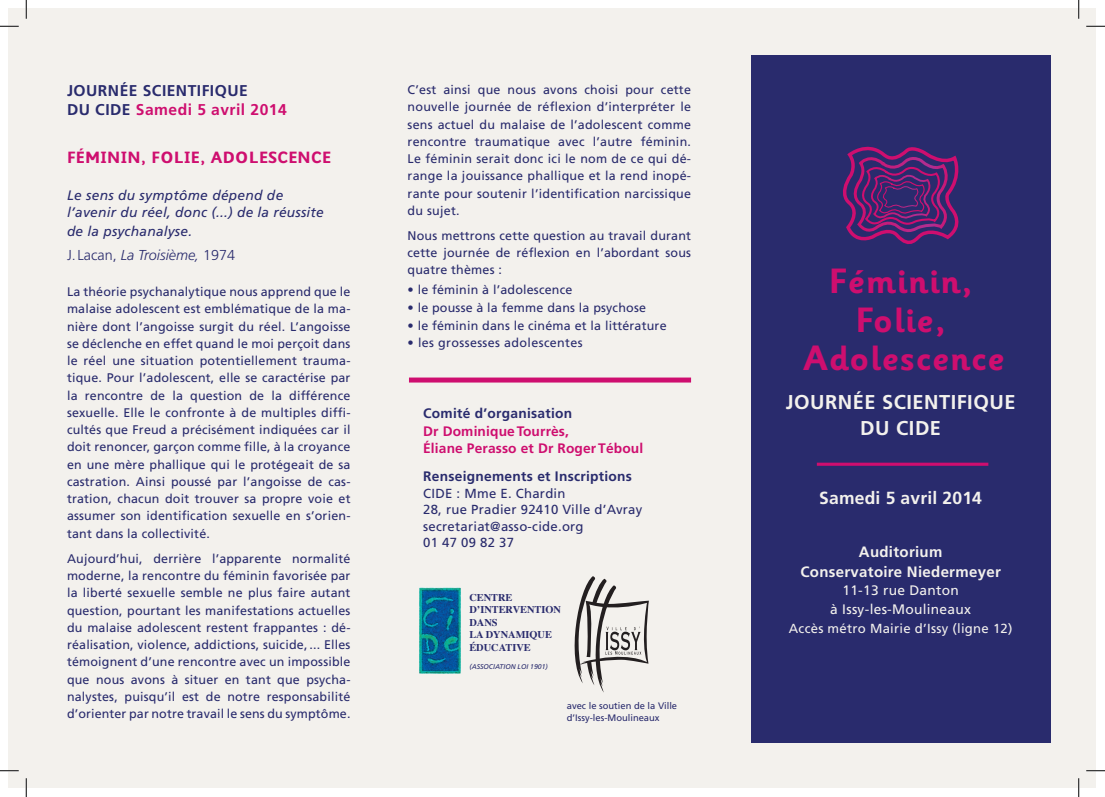
<style>
.page{position:relative;width:1105px;height:797px;background:#fff}
.page>*{position:absolute;margin:0;border:0;box-sizing:border-box;transform-origin:0 0}
.t1{font:700 35px "Sassoon Infant";letter-spacing:.02em;color:#ce0e6f}
.t2{font:700 20px "Frutiger";letter-spacing:.025em;color:#f3f1ed}
.t3{font:700 17.5px "Frutiger";letter-spacing:.01em;color:#f3f1ed}
.t4{font:700 16.25px "Sassoon Infant";letter-spacing:.02em;color:#ce0e6f}
.t5{font:700 15.62px "Frutiger";letter-spacing:.03em;color:#ce0e6f}
.t6{font:700 15.62px "Frutiger";letter-spacing:.03em;color:#292b6d}
.t7{font:700 15px "Frutiger";letter-spacing:.02em;color:#f3f1ed}
.t8{font:300 14.38px "Frutiger";color:#292b6d}
.t9{font:italic 13.75px "Frutiger";letter-spacing:.015em;color:#292b6d}
.t10{font:700 13.75px "Frutiger";letter-spacing:.02em;color:#292b6d}
.t11{font:700 13.75px "Frutiger";letter-spacing:.01em;color:#ce0e6f}
.t12{font:13.75px "Frutiger";letter-spacing:.02em;color:#f3f1ed}
.t13{font:13.12px "Frutiger";letter-spacing:.02em;color:#292b6d}
.t14{font:13.12px "Frutiger";letter-spacing:.02em;color:#f3f1ed}
.t15{font:12.5px/17.2px "Frutiger";letter-spacing:.015em;color:#292b6d;text-align:justify}
.t16{font:700 10.38px "Times";color:#292b6d}
.t17{font:9.38px "Frutiger";color:#292b6d}
.t18{font:italic 6.88px "Frutiger";color:#292b6d}
.s1{color:#292b6d}
.s2{font-style:italic}
</style>
<div class="page">
<div style="left:9px;top:9px;width:1087px;height:779px;background:#f3f1ed"></div>
<div style="left:751px;top:55px;width:299px;height:687px;background:#292b6d"></div>
<img style="left:420px;top:588px;width:40px;height:85px">
<svg style="left:574px;top:576px;width:75px;height:116px"></svg>
<div style="left:409px;top:377px;width:282px;height:5px;background:#ce0e6f"></div>
<svg style="left:817px;top:462px;width:171px;height:4px"></svg>
<svg style="left:843px;top:146px;width:116px;height:99px"></svg>
<svg style="left:0;top:25px;width:19px;height:2px"></svg>
<svg style="left:1086px;top:25px;width:19px;height:2px"></svg>
<svg style="left:0;top:770px;width:19px;height:1px"></svg>
<svg style="left:1086px;top:770px;width:19px;height:1px"></svg>
<svg style="left:25px;top:0;width:2px;height:19px"></svg>
<svg style="left:25px;top:778px;width:2px;height:19px"></svg>
<svg style="left:1078px;top:0;width:1px;height:19px"></svg>
<svg style="left:1078px;top:778px;width:1px;height:19px"></svg>
<p class="t6" style="left:67px;top:82px;width:182px">JOURNÉE SCIENTIFIQUE</p>
<p class="t5" style="left:67px;top:101px;width:221px"><span class="s1">DU CIDE</span> Samedi 5 avril 2014</p>
<p class="t4" style="left:67px;top:147px;width:265px">FÉMININ, FOLIE, ADOLESCENCE</p>
<p class="t9" style="left:67px;top:187px;width:218px">Le sens du symptôme dépend de</p>
<p class="t9" style="left:67px;top:204px;width:258px">l’avenir du réel, donc (...) de la réussite</p>
<p class="t9" style="left:67px;top:223px;width:127px">de la psychanalyse.</p>
<p class="t8" style="left:67px;top:247px;width:170px">J. Lacan, <span class="s2">La Troisième,</span> 1974</p>
<p class="t15" style="left:67px;top:283px;width:285px">La théorie psychanalytique nous apprend que le malaise adolescent est emblématique de la ma&shy;nière dont l’angoisse surgit du réel. L’angoisse se déclenche en effet quand le moi perçoit dans le réel une situation potentiellement trauma&shy;tique. Pour l’adolescent, elle se caractérise par la rencontre de la question de la différence sexuelle. Elle le confronte à de multiples diffi&shy;cultés que Freud a précisément indiquées car il doit renoncer, garçon comme fille, à la croyance en une mère phallique qui le protégeait de sa castration. Ainsi poussé par l’angoisse de cas&shy;tration, chacun doit trouver sa propre voie et assumer son identification sexuelle en s’orien&shy;tant dans la collectivité.</p>
<p class="t15" style="left:67px;top:550px;width:285px">Aujourd’hui, derrière l’apparente normalité moderne, la rencontre du féminin favorisée par la liberté sexuelle semble ne plus faire autant question, pourtant les manifestations actuelles du malaise adolescent restent frappantes : dé&shy;réalisation, violence, addictions, suicide, ... Elles témoignent d’une rencontre avec un impossible</p>
<p class="t15" style="left:67px;top:670px;width:285px">que nous avons à situer en tant que psycha&shy;nalystes, puisqu’il est de notre responsabilité d’orienter par notre travail le sens du symptôme.</p>
<p class="t15" style="left:408px;top:81px;width:285px">C’est ainsi que nous avons choisi pour cette nouvelle journée de réflexion d’interpréter le sens actuel du malaise de l’adolescent comme rencontre traumatique avec l’autre féminin.<br>Le féminin serait donc ici le nom de ce qui dé&shy;range la jouissance phallique et la rend inopé&shy;rante pour soutenir l’identification narcissique du sujet.</p>
<p class="t15" style="left:408px;top:227px;width:285px">Nous mettrons cette question au travail durant cette journée de réflexion en l’abordant sous quatre thèmes :</p>
<p class="t15" style="left:408px;top:281px;width:166px">• le féminin à l’adolescence</p>
<p class="t15" style="left:408px;top:299px;width:240px">• le pousse à la femme dans la psychose</p>
<p class="t15" style="left:408px;top:316px;width:261px">• le féminin dans le cinéma et la littérature</p>
<p class="t15" style="left:408px;top:334px;width:177px">• les grossesses adolescentes</p>
<p class="t10" style="left:423px;top:405px;width:151px">Comité d’organisation</p>
<p class="t11" style="left:423px;top:422px;width:147px">Dr Dominique Tourrès,</p>
<p class="t11" style="left:423px;top:440px;width:222px">Éliane Perasso et Dr Roger Téboul</p>
<p class="t10" style="left:423px;top:467px;width:210px">Renseignements et Inscriptions</p>
<p class="t13" style="left:423px;top:486px;width:144px">CIDE : Mme E. Chardin</p>
<p class="t13" style="left:423px;top:502px;width:221px">28, rue Pradier 92410 Ville d’Avray</p>
<p class="t13" style="left:423px;top:518px;width:162px">secretariat@asso-cide.org</p>
<p class="t13" style="left:423px;top:534px;width:92px">01 47 09 82 37</p>
<p class="t16" style="left:469px;top:587px;width:45px">CENTRE</p>
<p class="t16" style="left:469px;top:599px;width:93px">D’INTERVENTION</p>
<p class="t16" style="left:469px;top:612px;width:30px">DANS</p>
<p class="t16" style="left:469px;top:624px;width:84px">LA DYNAMIQUE</p>
<p class="t16" style="left:469px;top:637px;width:63px">ÉDUCATIVE</p>
<p class="t18" style="left:469px;top:662px;width:80px">(ASSOCIATION LOI 1901)</p>
<p class="t17" style="left:567px;top:700px;width:112px">avec le soutien de la Ville</p>
<p class="t17" style="left:567px;top:711px;width:94px">d’Issy-les-Moulineaux</p>
<p class="t1" style="left:829px;top:260px;width:145px">Féminin,</p>
<p class="t1" style="left:855px;top:299px;width:91px">Folie,</p>
<p class="t1" style="left:803px;top:336px;width:203px">Adolescence</p>
<p class="t2" style="left:786px;top:390px;width:231px">JOURNÉE SCIENTIFIQUE</p>
<p class="t2" style="left:860px;top:416px;width:82px">DU CIDE</p>
<p class="t3" style="left:819px;top:488px;width:164px">Samedi 5 avril 2014</p>
<p class="t7" style="left:859px;top:542px;width:85px">Auditorium</p>
<p class="t7" style="left:800px;top:562px;width:202px">Conservatoire Niedermeyer</p>
<p class="t12" style="left:842px;top:582px;width:118px">11-13 rue Danton</p>
<p class="t12" style="left:830px;top:601px;width:142px">à Issy-les-Moulineaux</p>
<p class="t14" style="left:789px;top:620px;width:225px">Accès métro Mairie d’Issy (ligne 12)</p>
</div>
